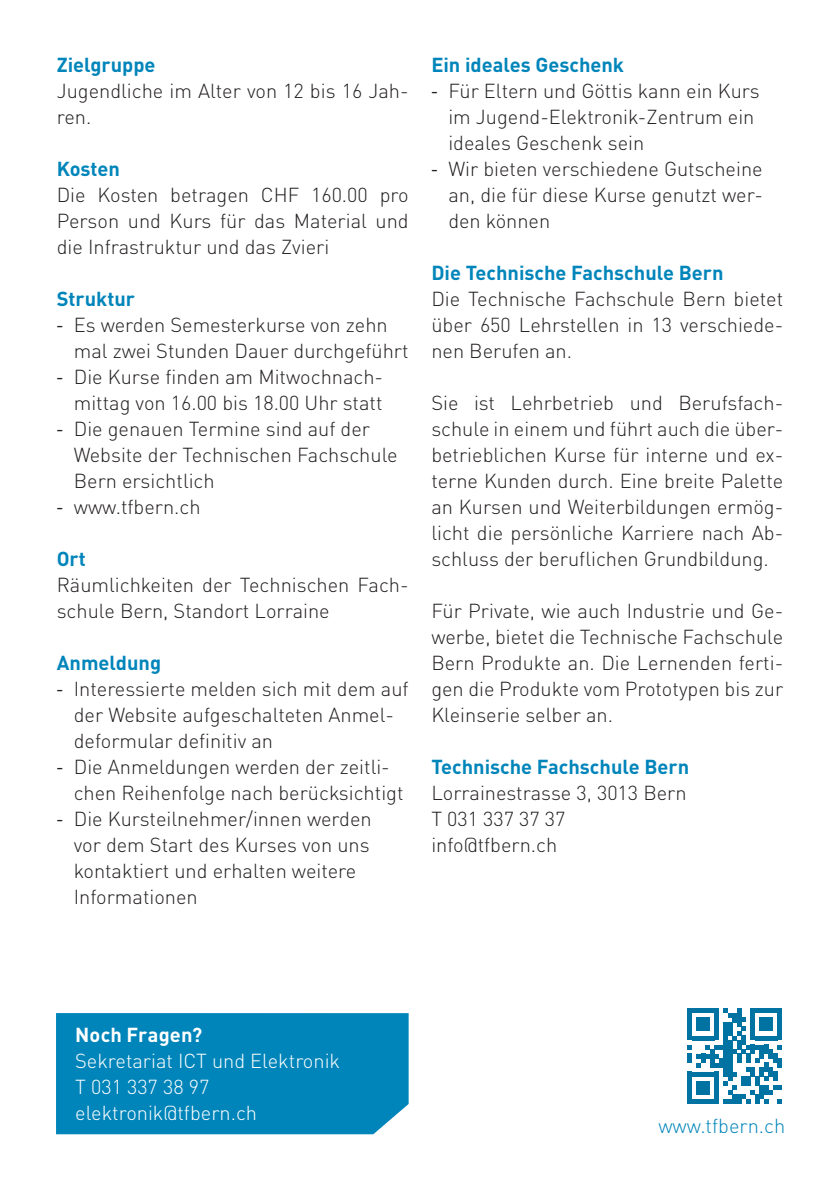
<style>
.page{position:relative;width:840px;height:1191px;background:#fff}
.page>*{position:absolute;margin:0;border:0;box-sizing:border-box;transform-origin:0 0}
.p_klein{font:300 20px/26px "DINOT";color:#231f20}
.t1{font:700 20px "DINOT";color:#0085ba}
.p_klein-2{font:300 20px "DINOT";color:#fff}
.t2{font:300 20px "DINOT";color:#0085ba}
.h2_kasten{font:700 20px "DINOT";letter-spacing:.01em;color:#fff}
.s1{font-family:"Myriad Pro";font-weight:400}
</style>
<div class="page">
<div style="left:56px;top:1013px;width:352px;height:121px;background:#0085ba"></div>
<svg style="left:687px;top:1008px;width:94px;height:95px"></svg>
<p class="t1" style="left:57px;top:52px;width:100px">Zielgruppe</p>
<p class="p_klein" style="left:57px;top:78px;width:353px">Jugendliche im Alter von 12 bis 16 Jah&shy;ren.</p>
<p class="t1" style="left:57px;top:156px;width:65px">Kosten</p>
<p class="p_klein" style="left:57px;top:182px;width:353px;text-align:justify">Die Kosten betragen CHF 160.00 pro Person und Kurs für das Material und die Infrastruktur und das Zvieri</p>
<p class="t1" style="left:57px;top:286px;width:80px">Struktur</p>
<p class="p_klein" style="left:74px;top:312px;width:336px;text-indent:-17px"><span class="s1">-</span> Es werden Semesterkurse von zehn mal zwei Stunden Dauer durchgeführt</p>
<p class="p_klein" style="left:57px;top:364px;width:328px;text-align:right"><span class="s1">-</span> Die Kurse finden am Mitwochnach&shy;mittag von 16.00 bis 18.00 Uhr statt</p>
<p class="p_klein" style="left:74px;top:416px;width:325px;text-indent:-17px"><span class="s1">-</span> Die genauen Termine sind auf der<br>Website der Technischen Fachschule<br>Bern ersichtlich</p>
<p class="p_klein" style="left:57px;top:494px;width:145px"><span class="s1">-</span> www.tfbern.ch</p>
<p class="t1" style="left:57px;top:546px;width:31px">Ort</p>
<p class="p_klein" style="left:57px;top:572px;width:353px">Räumlichkeiten der Technischen Fach&shy;schule Bern, Standort Lorraine</p>
<p class="t1" style="left:57px;top:650px;width:106px">Anmeldung</p>
<p class="p_klein" style="left:74px;top:676px;width:336px;text-indent:-17px"><span class="s1">-</span> Interessierte melden sich mit dem auf der Website aufgeschalteten Anmel&shy;deformular definitiv an</p>
<p class="p_klein" style="left:74px;top:754px;width:331px;text-indent:-17px"><span class="s1">-</span> Die Anmeldungen werden der zeitli&shy;chen Reihenfolge nach berücksichtigt</p>
<p class="p_klein" style="left:74px;top:806px;width:299px;text-indent:-17px"><span class="s1">-</span> Die Kursteilnehmer/innen werden vor dem Start des Kurses von uns kontaktiert und erhalten weitere<br>Informationen</p>
<p class="t1" style="left:431px;top:52px;width:194px">Ein ideales Geschenk</p>
<p class="p_klein" style="left:448px;top:78px;width:313px;text-indent:-17px"><span class="s1">-</span> Für Eltern und Göttis kann ein Kurs im Jugend-Elektronik-Zentrum ein ideales Geschenk sein</p>
<p class="p_klein" style="left:448px;top:156px;width:316px;text-align:justify;text-indent:-17px"><span class="s1">-</span> Wir bieten verschiedene Gutscheine an, die für diese Kurse genutzt wer&shy;den können</p>
<p class="t1" style="left:431px;top:260px;width:293px">Die Technische Fachschule Bern</p>
<p class="p_klein" style="left:431px;top:286px;width:353px;text-align:justify">Die Technische Fachschule Bern bietet über 650 Lehrstellen in 13 verschiede&shy;nen Berufen an.</p>
<p class="p_klein" style="left:431px;top:390px;width:353px;text-align:justify">Sie ist Lehrbetrieb und Berufsfach&shy;schule in einem und führt auch die über&shy;betrieblichen Kurse für interne und ex&shy;terne Kunden durch. Eine breite Palette an Kursen und Weiterbildungen ermög&shy;licht die persönliche Karriere nach Ab&shy;schluss der beruflichen Grundbildung.</p>
<p class="p_klein" style="left:431px;top:598px;width:353px;text-align:justify">Für Private, wie auch Industrie und Ge&shy;werbe, bietet die Technische Fachschule Bern Produkte an. Die Lernenden ferti&shy;gen die Produkte vom Prototypen bis zur Kleinserie selber an.</p>
<p class="t1" style="left:431px;top:754px;width:259px">Technische Fachschule Bern</p>
<p class="p_klein" style="left:431px;top:780px;width:256px">Lorrainestrasse 3, 3013 Bern</p>
<p class="p_klein" style="left:431px;top:806px;width:135px">T 031 337 37 37</p>
<p class="p_klein" style="left:431px;top:832px;width:127px">info@tfbern.ch</p>
<p class="h2_kasten" style="left:75px;top:1021px;width:128px">Noch Fragen?</p>
<p class="p_klein-2" style="left:75px;top:1048px;width:266px">Sekretariat ICT und Elektronik</p>
<p class="p_klein-2" style="left:75px;top:1074px;width:135px">T 031 337 38 97</p>
<p class="p_klein-2" style="left:75px;top:1100px;width:183px">elektronik@tfbern.ch</p>
<p class="t2" style="left:658px;top:1113px;width:128px">www.tfbern.ch</p>
</div>
